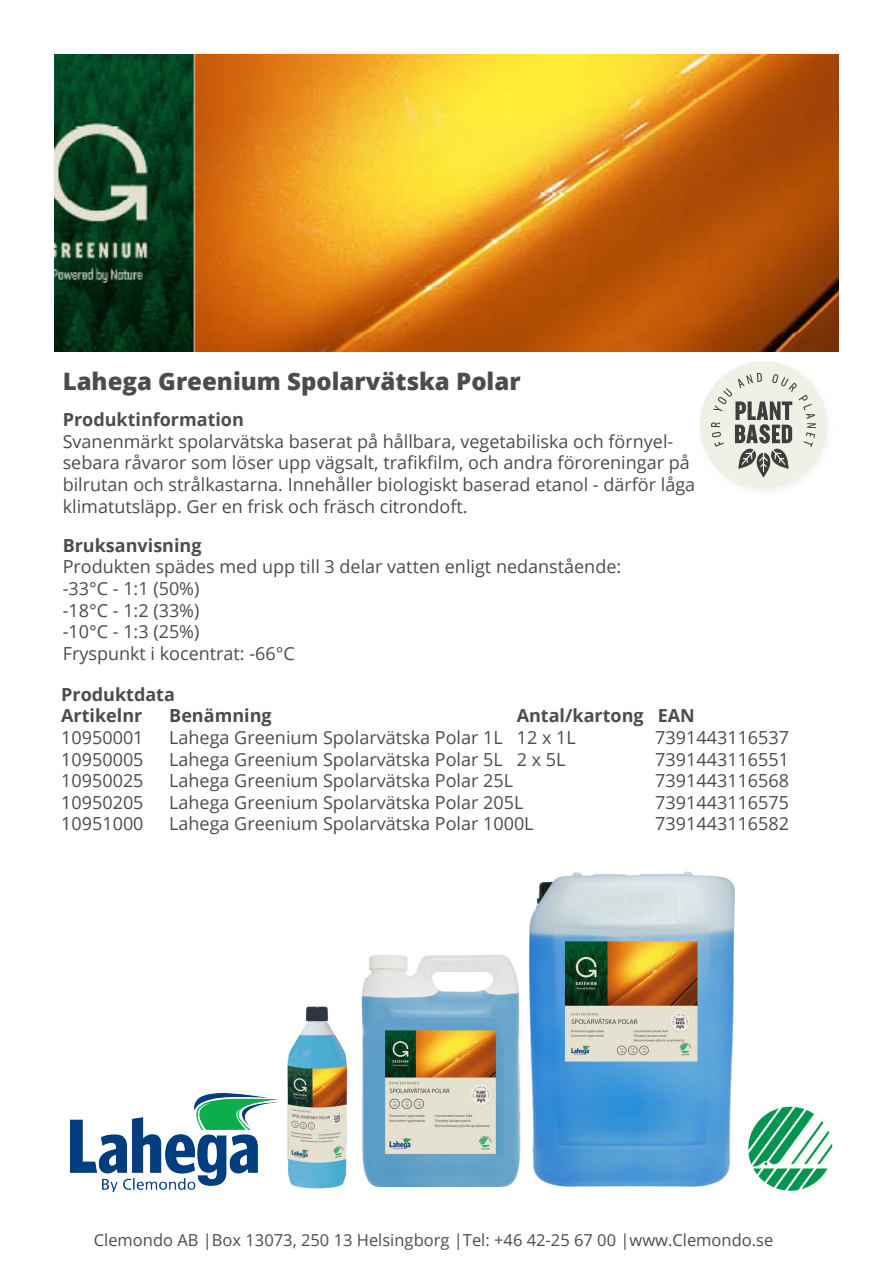
<style>
.page{position:relative;width:893px;height:1263px;background:#fff}
.page>*{position:absolute;margin:0;border:0;box-sizing:border-box;transform-origin:0 0}
.t1{font:800 24px "Open Sans";color:#4b4c4d}
.t2{font:18px/21.6px "Open Sans";color:#4b4c4d}
.t3{font:700 18px/21.6px "Open Sans";color:#4b4c4d}
.t4{font:16.5px "Open Sans";color:#4b4c4d}
</style>
<div class="page">
<div style="left:700px;top:361px;width:127px;height:128px;background:#f0f0e7;border-radius:50%"></div>
<svg style="left:711px;top:373px;width:105px;height:104px"></svg>
<img style="left:529px;top:871px;width:206px;height:316px">
<img style="left:361px;top:955px;width:160px;height:232px">
<img style="left:70px;top:1093px;width:206px;height:98px">
<img style="left:54px;top:54px;width:785px;height:297px">
<img style="left:287px;top:1006px;width:61px;height:183px">
<img style="left:748px;top:1106px;width:85px;height:85px">
<p class="t1" style="left:63px;top:363px;width:459px">Lahega Greenium Spolarvätska Polar</p>
<p class="t3" style="left:63px;top:408px;width:183px">Produktinformation</p>
<p class="t2" style="left:63px;top:430px;width:634px">Svanenmärkt spolarvätska baserat på hållbara, vegetabiliska och förnyel&shy;sebara råvaror som löser upp vägsalt, trafikfilm, och andra föroreningar på bilrutan och strålkastarna. Innehåller biologiskt baserad etanol - därför låga klimatutsläpp. Ger en frisk och fräsch citrondoft.</p>
<p class="t3" style="left:63px;top:534px;width:140px">Bruksanvisning</p>
<p class="t2" style="left:63px;top:556px;width:560px">Produkten spädes med upp till 3 delar vatten enligt nedanstående:</p>
<p class="t2" style="left:63px;top:577px;width:138px">-33°C - 1:1 (50%)</p>
<p class="t2" style="left:63px;top:599px;width:138px">-18°C - 1:2 (33%)</p>
<p class="t2" style="left:63px;top:620px;width:138px">-10°C - 1:3 (25%)</p>
<p class="t2" style="left:63px;top:642px;width:234px">Fryspunkt i kocentrat: -66°C</p>
<p class="t3" style="left:61px;top:683px;width:115px">Produktdata<br>Artikelnr</p>
<p class="t3" style="left:169px;top:705px;width:104px">Benämning</p>
<p class="t3" style="left:517px;top:705px;width:180px">Antal/kartong EAN</p>
<p class="t2" style="left:61px;top:726px;width:84px">10950001</p>
<p class="t2" style="left:169px;top:726px;width:408px">Lahega Greenium Spolarvätska Polar 1L 12 x 1L</p>
<p class="t2" style="left:655px;top:726px;width:135px">7391443116537</p>
<p class="t2" style="left:61px;top:748px;width:84px">10950005</p>
<p class="t2" style="left:169px;top:748px;width:398px">Lahega Greenium Spolarvätska Polar 5L 2 x 5L</p>
<p class="t2" style="left:655px;top:748px;width:135px">7391443116551</p>
<p class="t2" style="left:61px;top:769px;width:84px">10950025</p>
<p class="t2" style="left:169px;top:769px;width:345px">Lahega Greenium Spolarvätska Polar 25L</p>
<p class="t2" style="left:655px;top:769px;width:135px">7391443116568</p>
<p class="t2" style="left:61px;top:791px;width:84px">10950205</p>
<p class="t2" style="left:169px;top:791px;width:356px">Lahega Greenium Spolarvätska Polar 205L</p>
<p class="t2" style="left:655px;top:791px;width:135px">7391443116575</p>
<p class="t2" style="left:61px;top:813px;width:84px">10951000</p>
<p class="t2" style="left:169px;top:813px;width:366px">Lahega Greenium Spolarvätska Polar 1000L</p>
<p class="t2" style="left:655px;top:813px;width:135px">7391443116582</p>
<p class="t4" style="left:94px;top:1228px;width:681px">Clemondo AB |Box 13073, 250 13 Helsingborg |Tel: +46 42-25 67 00 |www.Clemondo.se</p>
</div>
